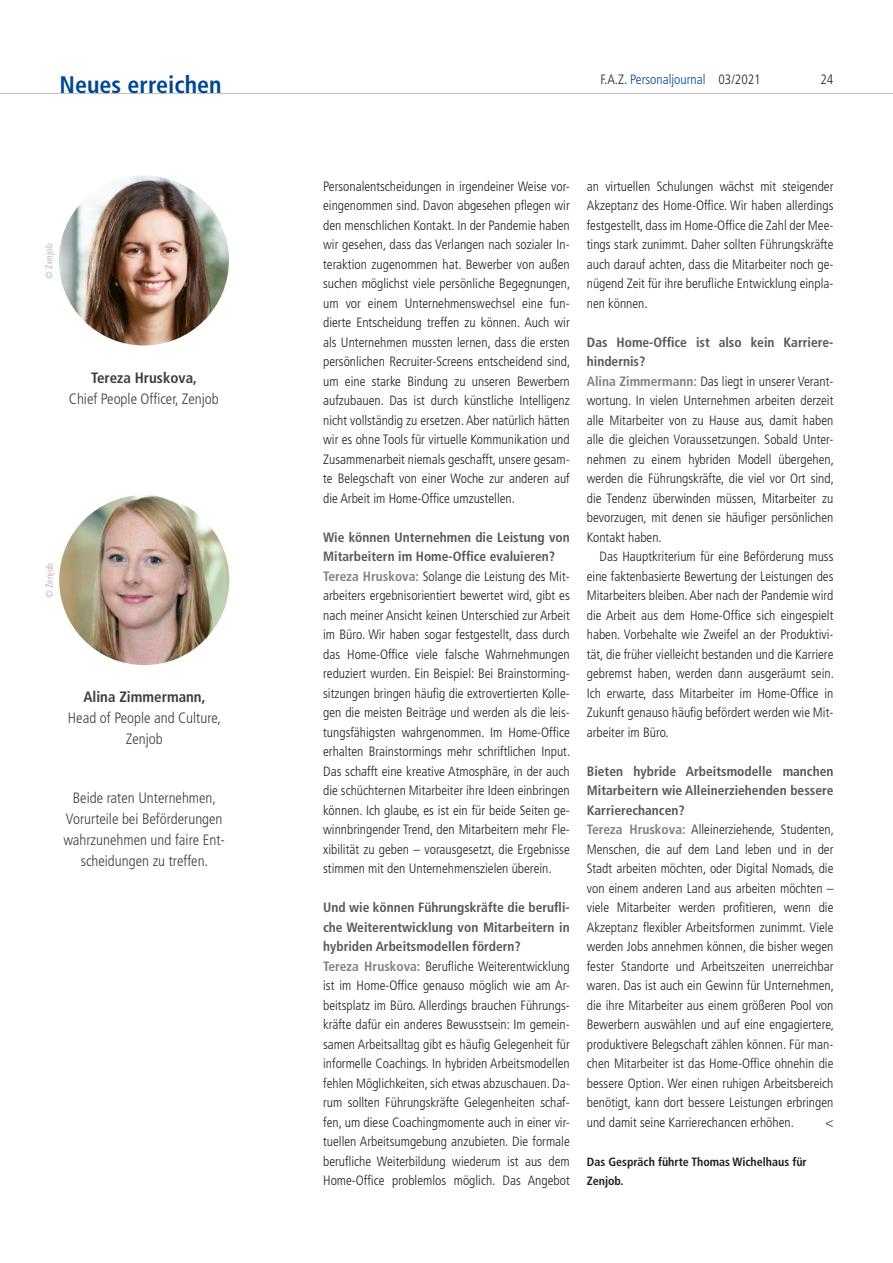
<style>
.page{position:relative;width:893px;height:1263px;background:#fff}
.page>*{position:absolute;margin:0;border:0;box-sizing:border-box;transform-origin:0 0}
.t1{font:700 condensed 24px "Frutiger LT Std";color:#014892}
.t2{font:300 condensed 15px/21px "Frutiger LT Std";color:#3e3e3f;text-align:center}
.t3{font:700 condensed 15px "Frutiger LT Std";color:#3e3e3f}
.t4{font:300 condensed 13.5px/19.5px "Frutiger LT Std";color:#231f20}
.t5{font:300 condensed 13.5px "Frutiger LT Std";color:#014892}
.t6{font:700 condensed 12px/19.5px "Frutiger LT Std";color:#231f20}
.t7{font:condensed 9.75px "Frutiger LT Std";color:#bcbdc0}
.s1{color:#231f20}
.s2{font-weight:700;color:#57585a}
.s3{font-weight:700;color:#808285}
</style>
<div class="page">
<hr style="left:0;top:93px;width:893px;height:1px;background:#bcbdc0">
<img style="left:59px;top:175px;width:170px;height:170px;border-radius:85px">
<img style="left:59px;top:495px;width:170px;height:170px;border-radius:85px">
<h1 class="t1" style="left:60px;top:70px;width:164px">Neues erreichen</h1>
<p class="t7" style="left:43px;top:279px;width:37px;rotate:-90deg">© Zenjob</p>
<p class="t3" style="left:91px;top:369px;width:107px">Tereza Hruskova,</p>
<p class="t2" style="left:69px;top:388px;width:151px">Chief People Officer, Zenjob</p>
<p class="t7" style="left:44px;top:598px;width:37px;rotate:-90deg">© Zenjob</p>
<p class="t3" style="left:83px;top:688px;width:124px">Alina Zimmermann,</p>
<p class="t2" style="left:68px;top:708px;width:155px">Head of People and Culture,<br>Zenjob</p>
<p class="t2" style="left:63px;top:788px;width:163px">Beide raten Unternehmen,<br>Vorurteile bei Beförderungen wahrzunehmen und faire Ent&shy;scheidungen zu treffen.</p>
<p class="t5" style="left:600px;top:72px;width:162px"><span class="s1">F.A.Z.</span> Personaljournal <span class="s1">03/2021</span></p>
<p class="t4" style="left:820px;top:70px;width:14px">24</p>
<p class="t4" style="left:323px;top:176px;width:249px;text-align:justify">Personalentscheidungen in irgendeiner Weise vor&shy;eingenommen sind. Davon abgesehen pflegen wir den menschlichen Kontakt. In der Pandemie haben wir gesehen, dass das Verlangen nach sozialer In&shy;teraktion zugenommen hat. Bewerber von außen suchen möglichst viele persönliche Begegnungen, um vor einem Unternehmenswechsel eine fun&shy;dierte Entscheidung treffen zu können. Auch wir als Unternehmen mussten lernen, dass die ersten persönlichen Recruiter-Screens entscheidend sind, um eine starke Bindung zu unseren Bewerbern aufzubauen. Das ist durch künstliche Intelligenz nicht vollständig zu ersetzen. Aber natürlich hätten wir es ohne Tools für virtuelle Kommunikation und Zusammenarbeit niemals geschafft, unsere gesam&shy;te Belegschaft von einer Woche zur anderen auf die Arbeit im Home-Office umzustellen.</p>
<p class="t4" style="left:323px;top:527px;width:249px"><span class="s2">Wie können Unternehmen die Leistung von Mitarbeitern im Home-Office evaluieren?<br></span><span class="s3">Tereza Hruskova:</span> Solange die Leistung des Mit&shy;arbeiters ergebnisorientiert bewertet wird, gibt es nach meiner Ansicht keinen Unterschied zur Arbeit im Büro. Wir haben sogar festgestellt, dass durch das Home-Office viele falsche Wahrnehmungen reduziert wurden. Ein Beispiel: Bei Brainstorming&shy;sitzungen bringen häufig die extrovertierten Kolle&shy;gen die meisten Beiträge und werden als die leis&shy;tungsfähigsten wahrgenommen. Im Home-Office erhalten Brainstormings mehr schriftlichen Input.<br>Das schafft eine kreative Atmosphäre, in der auch die schüchternen Mitarbeiter ihre Ideen einbringen können. Ich glaube, es ist ein für beide Seiten ge&shy;winnbringender Trend, den Mitarbeitern mehr Fle&shy;xibilität zu geben – vorausgesetzt, die Ergebnisse stimmen mit den Unternehmenszielen überein.</p>
<p class="t4" style="left:323px;top:898px;width:248px"><span class="s2">Und wie können Führungskräfte die berufli&shy;che Weiterentwicklung von Mitarbeitern in hybriden Arbeitsmodellen fördern?<br></span><span class="s3">Tereza Hruskova:</span> Berufliche Weiterentwicklung ist im Home-Office genauso möglich wie am Ar&shy;beitsplatz im Büro. Allerdings brauchen Führungs&shy;kräfte dafür ein anderes Bewusstsein: Im gemein&shy;samen Arbeitsalltag gibt es häufig Gelegenheit für informelle Coachings. In hybriden Arbeitsmodellen fehlen Möglichkeiten, sich etwas abzuschauen. Da&shy;rum sollten Führungskräfte Gelegenheiten schaf&shy;fen, um diese Coachingmomente auch in einer vir&shy;tuellen Arbeitsumgebung anzubieten. Die formale berufliche Weiterbildung wiederum ist aus dem Home-Office problemlos möglich. Das Angebot</p>
<p class="t4" style="left:587px;top:176px;width:248px;text-align:justify">an virtuellen Schulungen wächst mit steigender Akzeptanz des Home-Office. Wir haben allerdings festgestellt, dass im Home-Office die Zahl der Mee&shy;tings stark zunimmt. Daher sollten Führungskräfte auch darauf achten, dass die Mitarbeiter noch ge&shy;nügend Zeit für ihre berufliche Entwicklung einpla&shy;nen können.</p>
<p class="t4" style="left:587px;top:332px;width:249px"><span class="s2">Das Home-Office ist also kein Karriere&shy;hindernis?<br></span><span class="s3">Alina Zimmermann:</span> Das liegt in unserer Verant&shy;wortung. In vielen Unternehmen arbeiten derzeit alle Mitarbeiter von zu Hause aus, damit haben alle die gleichen Voraussetzungen. Sobald Unter&shy;nehmen zu einem hybriden Modell übergehen, werden die Führungskräfte, die viel vor Ort sind, die Tendenz überwinden müssen, Mitarbeiter zu bevorzugen, mit denen sie häufiger persönlichen Kontakt haben.</p>
<p class="t4" style="left:587px;top:547px;width:249px;text-align:justify;text-indent:13px">Das Hauptkriterium für eine Beförderung muss eine faktenbasierte Bewertung der Leistungen des Mitarbeiters bleiben. Aber nach der Pandemie wird die Arbeit aus dem Home-Office sich eingespielt haben. Vorbehalte wie Zweifel an der Produktivi&shy;tät, die früher vielleicht bestanden und die Karriere gebremst haben, werden dann ausgeräumt sein.<br>Ich erwarte, dass Mitarbeiter im Home-Office in Zukunft genauso häufig befördert werden wie Mit&shy;arbeiter im Büro.</p>
<p class="t4" style="left:587px;top:761px;width:249px"><span class="s2">Bieten hybride Arbeitsmodelle manchen Mitarbeitern wie Alleinerziehenden bessere Karrierechancen?<br></span><span class="s3">Tereza Hruskova:</span> Alleinerziehende, Studenten, Menschen, die auf dem Land leben und in der Stadt arbeiten möchten, oder Digital Nomads, die von einem anderen Land aus arbeiten möchten – viele Mitarbeiter werden profitieren, wenn die Akzeptanz flexibler Arbeitsformen zunimmt. Viele werden Jobs annehmen können, die bisher wegen fester Standorte und Arbeitszeiten unerreichbar waren. Das ist auch ein Gewinn für Unternehmen, die ihre Mitarbeiter aus einem größeren Pool von Bewerbern auswählen und auf eine engagiertere, produktivere Belegschaft zählen können. Für man&shy;chen Mitarbeiter ist das Home-Office ohnehin die bessere Option. Wer einen ruhigen Arbeitsbereich benötigt, kann dort bessere Leistungen erbringen und damit seine Karrierechancen erhöhen.</p>
<p class="t4" style="left:825px;top:1112px;width:10px">&lt;</p>
<p class="t6" style="left:587px;top:1152px;width:221px">Das Gespräch führte Thomas Wichelhaus für<br>Zenjob.</p>
</div>
